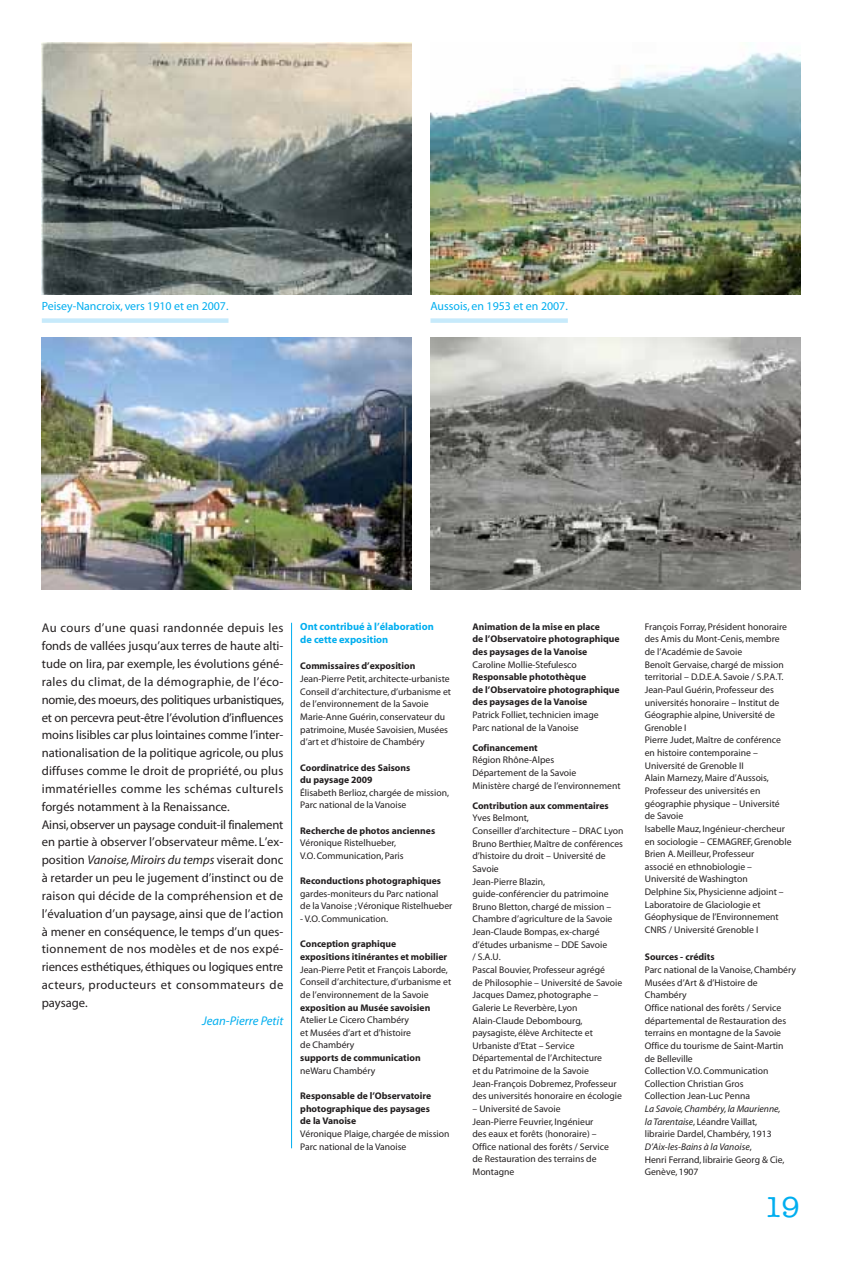
<style>
.page{position:relative;width:842px;height:1261px;background:#fff}
.page>*{position:absolute;margin:0;border:0;box-sizing:border-box;transform-origin:0 0}
.t1{font:29.7px "American Typewriter";color:#00aeef}
.t2{font:12.6px/17.9px "Myriad";color:#231f20}
.t3{font:italic 12.6px "Myriad";color:#00aeef}
.t4{font:11.85px "Myriad";color:#00aeef}
.t5{font:700 10.35px/13.4px "Myriad";color:#00aeef}
.t6{font:9.6px/12.6px "Myriad";color:#231f20}
.t7{font:700 9.6px/12.6px "Myriad";color:#231f20}
.s1{font-style:italic}
</style>
<div class="page">
<img style="left:42px;top:42px;width:369px;height:252px">
<img style="left:430px;top:53px;width:369px;height:241px">
<img style="left:42px;top:337px;width:369px;height:252px">
<img style="left:430px;top:337px;width:369px;height:252px">
<div style="left:42px;top:318px;width:186px;height:5px;background:#c7eafb"></div>
<div style="left:430px;top:318px;width:137px;height:5px;background:#c7eafb"></div>
<hr style="left:291px;top:622px;width:1px;height:525px;background:#00aeef">
<p class="t4" style="left:42px;top:301px;width:188px">Peisey-Nancroix, vers 1910 et en 2007.</p>
<p class="t4" style="left:430px;top:301px;width:139px">Aussois, en 1953 et en 2007.</p>
<p class="t2" style="left:42px;top:620px;width:244px">Au cours d’une quasi randonnée depuis les fonds de vallées jusqu’aux terres de haute alti&shy;tude on lira, par exemple, les évolutions géné&shy;rales du climat, de la démographie, de l’éco&shy;nomie, des moeurs, des politiques urbanistiques, et on percevra peut-être l’évolution d’influences moins lisibles car plus lointaines comme l’inter&shy;nationalisation de la politique agricole, ou plus diffuses comme le droit de propriété, ou plus immatérielles comme les schémas culturels forgés notamment à la Renaissance.<br>Ainsi, observer un paysage conduit-il finalement en partie à observer l’observateur même. L’ex&shy;position <span class="s1">Vanoise, Miroirs du temps</span> viserait donc à retarder un peu le jugement d’instinct ou de raison qui décide de la compréhension et de l’évaluation d’un paysage, ainsi que de l’action à mener en conséquence, le temps d’un ques&shy;tionnement de nos modèles et de nos expé&shy;riences esthétiques, éthiques ou logiques entre acteurs, producteurs et consommateurs de paysage.</p>
<h2 class="t3" style="left:202px;top:1015px;width:83px">Jean-Pierre Petit</h2>
<p class="t5" style="left:300px;top:620px;width:135px">Ont contribué à l’élaboration de cette exposition</p>
<p class="t7" style="left:300px;top:660px;width:117px">Commissaires d’exposition</p>
<p class="t6" style="left:300px;top:673px;width:152px">Jean-Pierre Petit, architecte-urbaniste Conseil d’architecture, d’urbanisme et de l’environnement de la Savoie Marie-Anne Guérin, conservateur du patrimoine, Musée Savoisien, Musées d’art et d’histoire de Chambéry</p>
<p class="t7" style="left:300px;top:761px;width:112px">Coordinatrice des Saisons du paysage 2009</p>
<p class="t6" style="left:300px;top:786px;width:150px">Élisabeth Berlioz, chargée de mission,<br>Parc national de la Vanoise</p>
<p class="t7" style="left:300px;top:824px;width:136px">Recherche de photos anciennes</p>
<p class="t6" style="left:300px;top:837px;width:105px">Véronique Ristelhueber,<br>V.O. Communication, Paris</p>
<p class="t7" style="left:300px;top:875px;width:142px">Reconductions photographiques</p>
<p class="t6" style="left:300px;top:887px;width:153px">gardes-moniteurs du Parc national<br>de la Vanoise ; Véronique Ristelhueber</p>
<p class="t6" style="left:300px;top:913px;width:89px">- V.O. Communication.</p>
<p class="t7" style="left:300px;top:938px;width:148px">Conception graphique expositions itinérantes et mobilier</p>
<p class="t6" style="left:300px;top:963px;width:152px">Jean-Pierre Petit et François Laborde,<br>Conseil d’architecture, d’urbanisme et de l’environnement de la Savoie</p>
<p class="t7" style="left:300px;top:1001px;width:132px">exposition au Musée savoisien</p>
<p class="t6" style="left:300px;top:1014px;width:112px">Atelier Le Cicero Chambéry et Musées d’art et d’histoire de Chambéry</p>
<p class="t7" style="left:300px;top:1052px;width:122px">supports de communication</p>
<p class="t6" style="left:300px;top:1064px;width:77px">neWaru Chambéry</p>
<p class="t7" style="left:300px;top:1089px;width:132px">Responsable de l’Observatoire photographique des paysages de la Vanoise</p>
<p class="t6" style="left:300px;top:1127px;width:151px">Véronique Plaige, chargée de mission<br>Parc national de la Vanoise</p>
<p class="t7" style="left:472px;top:620px;width:148px">Animation de la mise en place<br>de l’Observatoire photographique des paysages de la Vanoise</p>
<p class="t6" style="left:472px;top:658px;width:106px">Caroline Mollie-Stefulesco</p>
<p class="t7" style="left:472px;top:671px;width:148px">Responsable photothèque<br>de l’Observatoire photographique des paysages de la Vanoise</p>
<p class="t6" style="left:472px;top:709px;width:127px">Patrick Folliet, technicien image<br>Parc national de la Vanoise</p>
<p class="t7" style="left:472px;top:741px;width:67px">Cofinancement</p>
<p class="t6" style="left:472px;top:754px;width:149px">Région Rhône-Alpes<br>Département de la Savoie<br>Ministère chargé de l’environnement</p>
<p class="t7" style="left:472px;top:799px;width:138px">Contribution aux commentaires</p>
<p class="t6" style="left:472px;top:812px;width:152px">Yves Belmont,<br>Conseiller d’architecture – DRAC Lyon<br>Bruno Berthier, Maître de conférences d’histoire du droit – Université de<br>Savoie<br>Jean-Pierre Blazin, guide-conférencier du patrimoine<br>Bruno Bletton, chargé de mission –<br>Chambre d’agriculture de la Savoie<br>Jean-Claude Bompas, ex-chargé d’études urbanisme – DDE Savoie<br>/ S.A.U.<br>Pascal Bouvier, Professeur agrégé<br>de Philosophie – Université de Savoie<br>Jacques Damez, photographe –<br>Galerie Le Reverbère, Lyon<br>Alain-Claude Debombourg, paysagiste, élève Architecte et<br>Urbaniste d’Etat – Service<br>Départemental de l’Architecture<br>et du Patrimoine de la Savoie<br>Jean-François Dobremez, Professeur des universités honoraire en écologie</p>
<p class="t6" style="left:472px;top:1102px;width:138px">– Université de Savoie<br>Jean-Pierre Feuvrier, Ingénieur des eaux et forêts (honoraire) –<br>Office national des forêts / Service de Restauration des terrains de<br>Montagne</p>
<p class="t6" style="left:644px;top:620px;width:148px">François Forray, Président honoraire des Amis du Mont-Cenis, membre de l’Académie de Savoie<br>Benoît Gervaise, chargé de mission territorial – D.D.E.A. Savoie / S.P.A.T.<br>Jean-Paul Guérin, Professeur des universités honoraire – Institut de<br>Géographie alpine, Université de<br>Grenoble I<br>Pierre Judet, Maître de conférence en histoire contemporaine –<br>Université de Grenoble II<br>Alain Marnezy, Maire d’Aussois,<br>Professeur des universités en géographie physique – Université de Savoie<br>Isabelle Mauz, Ingénieur-chercheur en sociologie – CEMAGREF, Grenoble<br>Brien A. Meilleur, Professeur<br>associé en ethnobiologie –<br>Université de Washington<br>Delphine Six, Physicienne adjoint –<br>Laboratoire de Glaciologie et<br>Géophysique de l’Environnement<br>CNRS / Université Grenoble I</p>
<p class="t7" style="left:644px;top:951px;width:71px">Sources - crédits</p>
<p class="t6" style="left:644px;top:964px;width:153px">Parc national de la Vanoise, Chambéry<br>Musées d’Art &amp; d’Histoire de<br>Chambéry<br>Office national des forêts / Service départemental de Restauration des terrains en montagne de la Savoie<br>Office du tourisme de Saint-Martin de Belleville<br>Collection V.O. Communication<br>Collection Christian Gros<br>Collection Jean-Luc Penna</p>
<p class="t6" style="left:644px;top:1102px;width:141px"><span class="s1">La Savoie, Chambéry, la Maurienne, la Tarentaise</span>, Léandre Vaillat, librairie Dardel, Chambéry, 1913<br><span class="s1">D’Aix-les-Bains à la Vanoise</span>,<br>Henri Ferrand, librairie Georg &amp; Cie,<br>Genève, 1907</p>
<h1 class="t1" style="left:764px;top:1196px;width:37px">19</h1>
</div>
